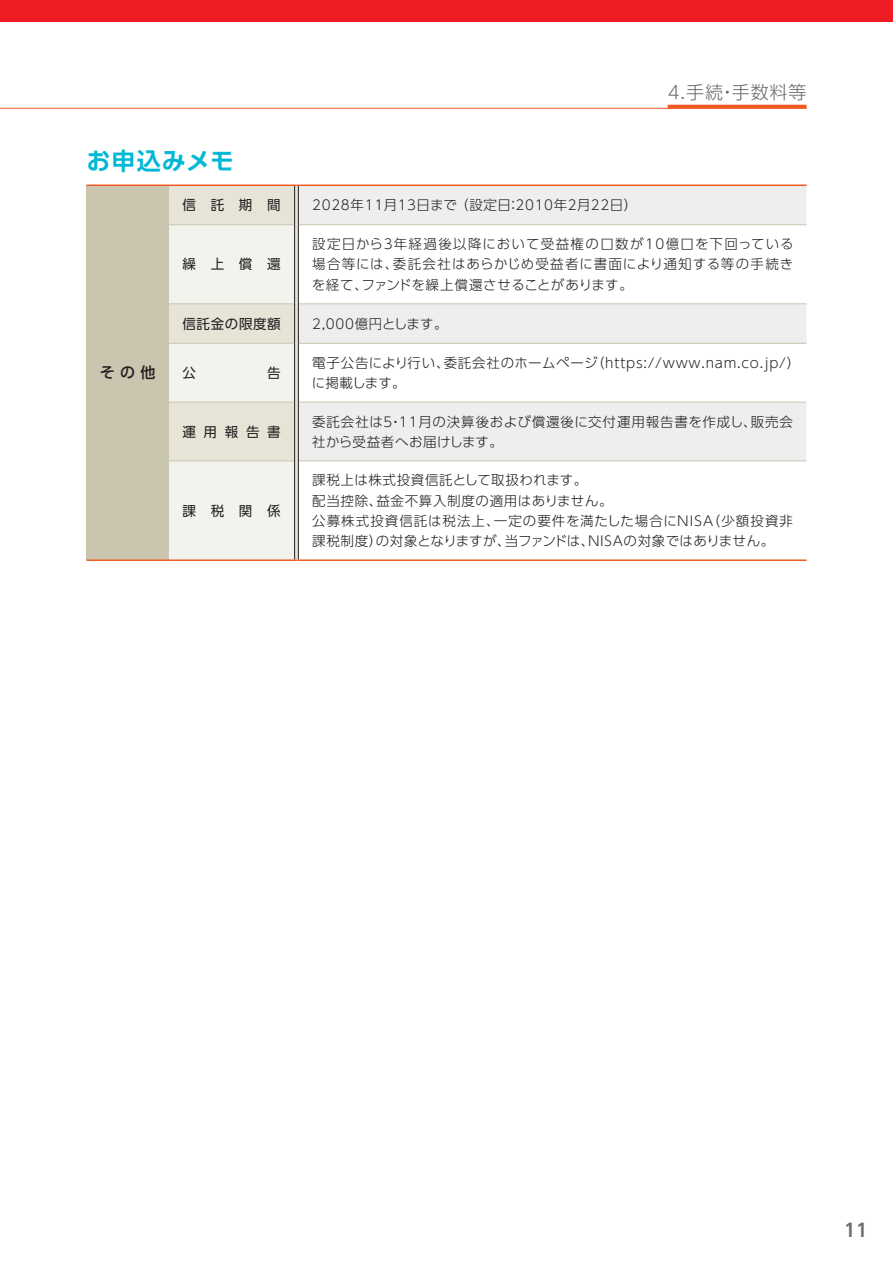
<style>
.page{position:relative;width:893px;height:1263px;background:#fff}
.page>*{position:absolute;margin:0;border:0;box-sizing:border-box;transform-origin:0 0}
.t1{font:700 24px "UD Shin Go Pro De";letter-spacing:.045em;color:#00b7d6}
.t2{font:300 18px "UD Shin Go Pro";letter-spacing:.05em;color:#6c6d70}
.t3{font:700 18px "UD Shin Go Pro De";color:#6c6d70}
.t4{font:500 15px "UD Shin Go Pro";color:#231f20}
.t5{font:300 13.5px/20.2px "UD Shin Go Pro";letter-spacing:.05em;color:#231f20}
.t6{font:13.5px "UD Shin Go Pro";letter-spacing:.57em;color:#231f20}
.t7{font:300 13.5px "UD Shin Go Pro";letter-spacing:.025em;color:#231f20}
.t8{font:13.5px "UD Shin Go Pro";letter-spacing:.045em;color:#231f20}
</style>
<div class="page">
<div style="left:0;top:0;width:893px;height:21px;background:#ee1d23"></div>
<hr style="left:0;top:108px;width:806px;height:1px;background:#f15921">
<svg style="left:668px;top:105px;width:138px;height:4px"></svg>
<div style="left:86px;top:185px;width:83px;height:375px;background:#cac5ae"></div>
<svg style="left:299px;top:186px;width:507px;height:274px;fill:#eeeeef"></svg>
<svg style="left:169px;top:186px;width:125px;height:373px;background:#eeede5"></svg>
<svg style="left:295px;top:186px;width:3px;height:39px"></svg>
<svg style="left:295px;top:225px;width:3px;height:79px"></svg>
<svg style="left:295px;top:304px;width:3px;height:39px"></svg>
<svg style="left:295px;top:343px;width:3px;height:59px"></svg>
<svg style="left:295px;top:402px;width:3px;height:59px"></svg>
<svg style="left:295px;top:461px;width:3px;height:98px"></svg>
<hr style="left:169px;top:185px;width:127px;height:1px;background:#f15921">
<hr style="left:296px;top:185px;width:510px;height:1px;background:#f15921">
<hr style="left:169px;top:224px;width:125px;height:1px;background:#cac5ae">
<hr style="left:299px;top:224px;width:507px;height:1px;background:#cac5ae">
<hr style="left:169px;top:303px;width:125px;height:1px;background:#cac5ae">
<hr style="left:299px;top:303px;width:507px;height:1px;background:#cac5ae">
<hr style="left:169px;top:343px;width:125px;height:1px;background:#cac5ae">
<hr style="left:299px;top:343px;width:507px;height:1px;background:#cac5ae">
<hr style="left:169px;top:402px;width:125px;height:1px;background:#cac5ae">
<hr style="left:299px;top:402px;width:507px;height:1px;background:#cac5ae">
<hr style="left:169px;top:460px;width:125px;height:1px;background:#cac5ae">
<hr style="left:299px;top:460px;width:507px;height:1px;background:#cac5ae">
<hr style="left:86px;top:185px;width:83px;height:1px;background:#f15921">
<hr style="left:294px;top:186px;width:1px;height:39px;background:#231f20">
<hr style="left:298px;top:186px;width:1px;height:39px;background:#231f20">
<hr style="left:294px;top:225px;width:1px;height:79px;background:#231f20">
<hr style="left:298px;top:225px;width:1px;height:79px;background:#231f20">
<hr style="left:294px;top:304px;width:1px;height:39px;background:#231f20">
<hr style="left:298px;top:304px;width:1px;height:39px;background:#231f20">
<hr style="left:294px;top:343px;width:1px;height:59px;background:#231f20">
<hr style="left:298px;top:343px;width:1px;height:59px;background:#231f20">
<hr style="left:294px;top:402px;width:1px;height:59px;background:#231f20">
<hr style="left:298px;top:402px;width:1px;height:59px;background:#231f20">
<hr style="left:294px;top:461px;width:1px;height:98px;background:#231f20">
<hr style="left:298px;top:461px;width:1px;height:98px;background:#231f20">
<hr style="left:86px;top:559px;width:83px;height:2px;background:#f15921">
<hr style="left:169px;top:559px;width:127px;height:2px;background:#f15921">
<hr style="left:296px;top:559px;width:510px;height:2px;background:#f15921">
<h1 class="t1" style="left:86px;top:141px;width:149px">お申込みメモ</h1>
<p class="t6" style="left:182px;top:194px;width:100px">信託期間</p>
<p class="t5" style="left:312px;top:194px;width:326px">2028年11月13日まで （設定日：2010年２月22日）</p>
<h2 class="t2" style="left:668px;top:77px;width:140px">4.手続・手数料等</h2>
<p class="t4" style="left:100px;top:361px;width:57px">その他</p>
<p class="t6" style="left:182px;top:253px;width:100px">繰上償還</p>
<p class="t5" style="left:312px;top:233px;width:483px;text-align:justify">設定日から３年経過後以降において受益権の口数が10億口を下回っている場合等には、委託会社はあらかじめ受益者に書面により通知する等の手続きを経て、ファンドを繰上償還させることがあります。</p>
<p class="t8" style="left:182px;top:313px;width:100px">信託金の限度額</p>
<p class="t7" style="left:312px;top:313px;width:137px">2,000億円とします。</p>
<p class="t6" style="left:182px;top:362px;width:15px">公</p>
<p class="t6" style="left:267px;top:362px;width:15px">告</p>
<p class="t5" style="left:312px;top:352px;width:490px">電子公告により行い、委託会社のホームページ（https://www.nam.co.jp/）に掲載します。</p>
<p class="t6" style="left:182px;top:421px;width:100px">運用報告書</p>
<p class="t5" style="left:312px;top:411px;width:482px">委託会社は５・11月の決算後および償還後に交付運用報告書を作成し、販売会社から受益者へお届けします。</p>
<p class="t6" style="left:182px;top:500px;width:100px">課税関係</p>
<p class="t5" style="left:312px;top:470px;width:482px">課税上は株式投資信託として取扱われます。<br>配当控除、益金不算入制度の適用はありません。<br>公募株式投資信託は税法上、一定の要件を満たした場合にＮＩＳＡ（少額投資非課税制度）の対象となりますが、当ファンドは、ＮＩＳＡの対象ではありません。</p>
<h2 class="t3" style="left:844px;top:1215px;width:25px">11</h2>
</div>
